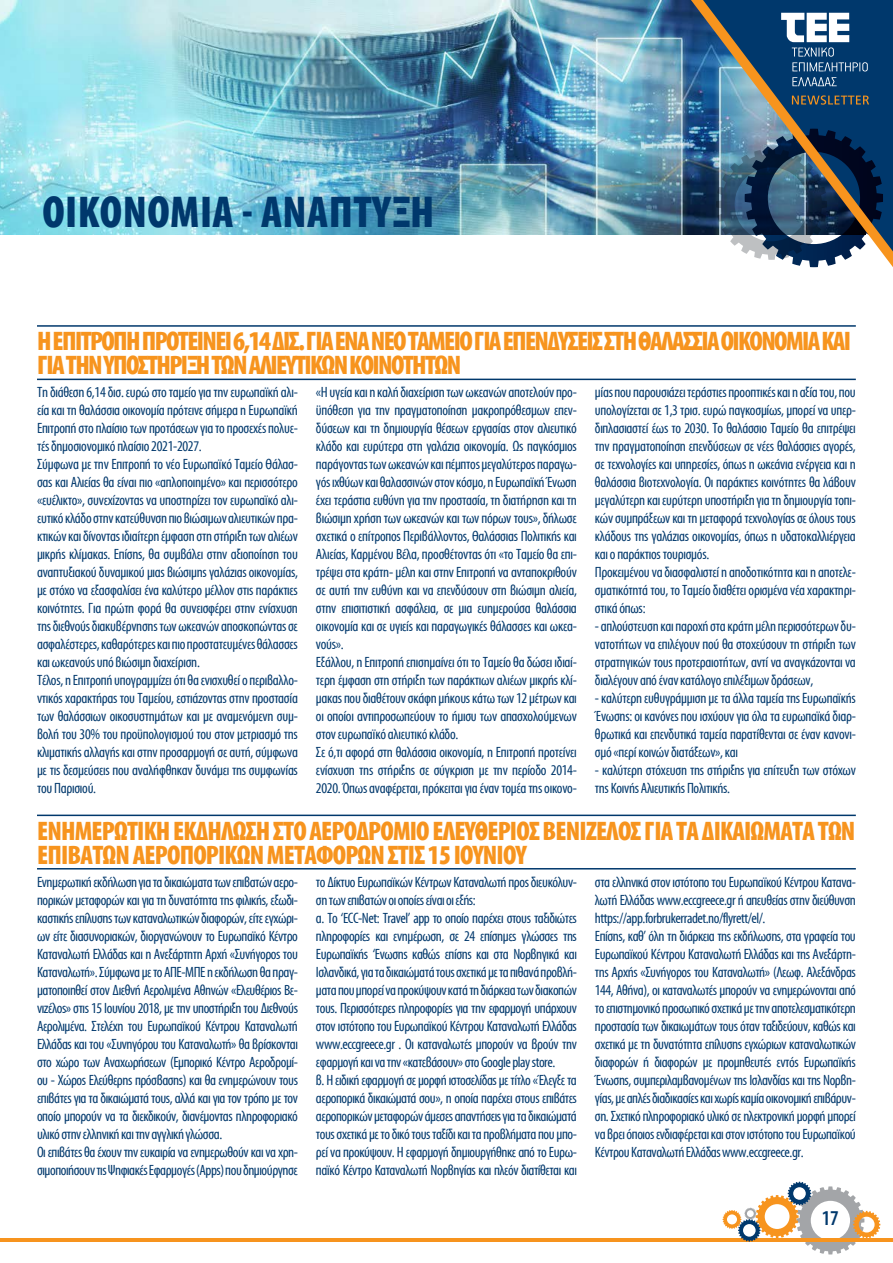
<style>
.page{position:relative;width:893px;height:1263px;background:#fff}
.page>*{position:absolute;margin:0;border:0;box-sizing:border-box;transform-origin:0 0}
.t1{font:700 45px "Myriad Condensed Greek";letter-spacing:.01em;color:#00386c}
.t2{font:700 27px/24px "Myriad Condensed Greek";letter-spacing:-.06em;color:#f7941e}
.t3{font:700 27px/24px "Myriad Condensed Greek";letter-spacing:-.03em;color:#f7941e}
.t4{font:500 21px "Myriad Condensed Greek";color:#00386c}
.t5{font:15px/18px "Myriad Condensed Greek";letter-spacing:-.02em;color:#00386c}
</style>
<div class="page">
<hr style="left:0;top:1238px;width:893px;height:3px;background:#f7941e">
<svg style="left:723px;top:1182px;width:157px;height:72px"></svg>
<img style="left:0;top:0;width:691px;height:234px">
<img style="left:691px;top:0;width:202px;height:267px">
<svg style="left:792px;top:95px;width:77px;height:10px"></svg>
<svg style="left:781px;top:13px;width:87px;height:58px"></svg>
<svg style="left:792px;top:77px;width:45px;height:9px"></svg>
<hr style="left:37px;top:325px;width:819px;height:2px;background:#00386c">
<hr style="left:37px;top:815px;width:819px;height:1px;background:#00386c">
<hr style="left:37px;top:379px;width:819px;height:1px;background:#00386c">
<hr style="left:37px;top:868px;width:819px;height:1px;background:#00386c">
<h1 class="t1" style="left:43px;top:189px;width:393px">ΟΙΚΟΝΟΜΙΑ - ΑΝΑΠΤΥΞΗ</h1>
<h2 class="t2" style="left:37px;top:330px;width:815px">H ΕΠΙΤΡΟΠΗ ΠΡΟΤΕΙΝΕΙ 6,14 ΔΙΣ. ΓΙΑ ΕΝΑ ΝΕΟ ΤΑΜΕΙΟ ΓΙΑ ΕΠΕΝΔΥΣΕΙΣ ΣΤΗ ΘΑΛΑΣΣΙΑ ΟΙΚΟΝΟΜΙΑ ΚΑΙ<br>ΓΙΑ ΤΗΝ ΥΠΟΣΤΗΡΙΞΗ ΤΩΝ ΑΛΙΕΥΤΙΚΩΝ ΚΟΙΝΟΤΗΤΩΝ</h2>
<p class="t5" style="left:37px;top:384px;width:262px">Τη διάθεση 6,14 δισ. ευρώ στο ταμείο για την ευρωπαϊκή αλι&shy;εία και τη θαλάσσια οικονομία πρότεινε σήμερα η Ευρωπαϊκή Επιτροπή στο πλαίσιο των προτάσεων για το προσεχές πολυε&shy;τές δημοσιονομικό πλαίσιο 2021-2027.<br>Σύμφωνα με την Επιτροπή το νέο Ευρωπαϊκό Ταμείο Θάλασ&shy;σας και Αλιείας θα είναι πιο «απλοποιημένο» και περισσότερο «ευέλικτο», συνεχίζοντας να υποστηρίζει τον ευρωπαϊκό αλι&shy;ευτικό κλάδο στην κατεύθυνση πιο βιώσιμων αλιευτικών πρα&shy;κτικών και δίνοντας ιδιαίτερη έμφαση στη στήριξη των αλιέων μικρής κλίμακας. Επίσης, θα συμβάλει στην αξιοποίηση του αναπτυξιακού δυναμικού μιας βιώσιμης γαλάζιας οικονομίας, με στόχο να εξασφαλίσει ένα καλύτερο μέλλον στις παράκτιες κοινότητες. Για πρώτη φορά θα συνεισφέρει στην ενίσχυση της διεθνούς διακυβέρνησης των ωκεανών αποσκοπώντας σε ασφαλέστερες, καθαρότερες και πιο προστατευμένες θάλασσες και ωκεανούς υπό βιώσιμη διαχείριση.<br>Τέλος, η Επιτροπή υπογραμμίζει ότι θα ενισχυθεί ο περιβαλλο&shy;ντικός χαρακτήρας του Ταμείου, εστιάζοντας στην προστασία των θαλάσσιων οικοσυστημάτων και με αναμενόμενη συμ&shy;βολή του 30% του προϋπολογισμού του στον μετριασμό της κλιματικής αλλαγής και στην προσαρμογή σε αυτή, σύμφωνα με τις δεσμεύσεις που αναλήφθηκαν δυνάμει της συμφωνίας του Παρισιού.</p>
<p class="t5" style="left:316px;top:384px;width:262px">«Η υγεία και η καλή διαχείριση των ωκεανών αποτελούν προ&shy;ϋπόθεση για την πραγματοποίηση μακροπρόθεσμων επεν&shy;δύσεων και τη δημιουργία θέσεων εργασίας στον αλιευτικό κλάδο και ευρύτερα στη γαλάζια οικονομία. Ως παγκόσμιος παράγοντας των ωκεανών και πέμπτος μεγαλύτερος παραγω&shy;γός ιχθύων και θαλασσινών στον κόσμο, η Ευρωπαϊκή Ένωση έχει τεράστια ευθύνη για την προστασία, τη διατήρηση και τη βιώσιμη χρήση των ωκεανών και των πόρων τους», δήλωσε σχετικά ο επίτροπος Περιβάλλοντος, Θαλάσσιας Πολιτικής και Αλιείας, Καρμένου Βέλα, προσθέτοντας ότι «το Ταμείο θα επι&shy;τρέψει στα κράτη- μέλη και στην Επιτροπή να ανταποκριθούν σε αυτή την ευθύνη και να επενδύσουν στη βιώσιμη αλιεία, στην επισιτιστική ασφάλεια, σε μια ευημερούσα θαλάσσια οικονομία και σε υγιείς και παραγωγικές θάλασσες και ωκεα&shy;νούς».<br>Εξάλλου, η Επιτροπή επισημαίνει ότι το Ταμείο θα δώσει ιδιαί&shy;τερη έμφαση στη στήριξη των παράκτιων αλιέων μικρής κλί&shy;μακας που διαθέτουν σκάφη μήκους κάτω των 12 μέτρων και οι οποίοι αντιπροσωπεύουν το ήμισυ των απασχολούμενων στον ευρωπαϊκό αλιευτικό κλάδο.<br>Σε ό,τι αφορά στη θαλάσσια οικονομία, η Επιτροπή προτείνει ενίσχυση της στήριξης σε σύγκριση με την περίοδο 2014- 2020. Όπως αναφέρεται, πρόκειται για έναν τομέα της οικονο-</p>
<p class="t5" style="left:595px;top:384px;width:262px">μίας που παρουσιάζει τεράστιες προοπτικές και η αξία του, που υπολογίζεται σε 1,3 τρισ. ευρώ παγκοσμίως, μπορεί να υπερ&shy;διπλασιαστεί έως το 2030. Το θαλάσσιο Ταμείο θα επιτρέψει την πραγματοποίηση επενδύσεων σε νέες θαλάσσιες αγορές, σε τεχνολογίες και υπηρεσίες, όπως η ωκεάνια ενέργεια και η θαλάσσια βιοτεχνολογία. Οι παράκτιες κοινότητες θα λάβουν μεγαλύτερη και ευρύτερη υποστήριξη για τη δημιουργία τοπι&shy;κών συμπράξεων και τη μεταφορά τεχνολογίας σε όλους τους κλάδους της γαλάζιας οικονομίας, όπως η υδατοκαλλιέργεια και ο παράκτιος τουρισμός.<br>Προκειμένου να διασφαλιστεί η αποδοτικότητα και η αποτελε&shy;σματικότητά του, το Ταμείο διαθέτει ορισμένα νέα χαρακτηρι&shy;στικά όπως:</p>
<p class="t5" style="left:595px;top:618px;width:262px;text-align:justify">- απλούστευση και παροχή στα κράτη μέλη περισσότερων δυ&shy;νατοτήτων να επιλέγουν πού θα στοχεύσουν τη στήριξη των στρατηγικών τους προτεραιοτήτων, αντί να αναγκάζονται να διαλέγουν από έναν κατάλογο επιλέξιμων δράσεων,</p>
<p class="t5" style="left:595px;top:690px;width:262px;text-align:justify">- καλύτερη ευθυγράμμιση με τα άλλα ταμεία της Ευρωπαϊκής Ένωσης: οι κανόνες που ισχύουν για όλα τα ευρωπαϊκά διαρ&shy;θρωτικά και επενδυτικά ταμεία παρατίθενται σε έναν κανονι&shy;σμό «περί κοινών διατάξεων», και</p>
<p class="t5" style="left:595px;top:762px;width:262px">- καλύτερη στόχευση της στήριξης για επίτευξη των στόχων της Κοινής Αλιευτικής Πολιτικής.</p>
<h2 class="t3" style="left:37px;top:820px;width:820px">ΕΝΗΜΕΡΩΤΙΚΗ ΕΚΔΗΛΩΣΗ ΣΤΟ ΑΕΡΟΔΡΟΜΙΟ ΕΛΕΥΘΕΡΙΟΣ ΒΕΝΙΖΕΛΟΣ ΓΙΑ ΤΑ ΔΙΚΑΙΩΜΑΤΑ ΤΩΝ<br>ΕΠΙΒΑΤΩΝ ΑΕΡΟΠΟΡΙΚΩΝ ΜΕΤΑΦΟΡΩΝ ΣΤΙΣ 15 ΙΟΥΝΙΟΥ</h2>
<p class="t5" style="left:37px;top:873px;width:262px">Eνημερωτική εκδήλωση για τα δικαιώματα των επιβατών αερο&shy;πορικών μεταφορών και για τη δυνατότητα της φιλικής, εξωδι&shy;καστικής επίλυσης των καταναλωτικών διαφορών, είτε εγχώρι&shy;ων είτε διασυνοριακών, διοργανώνουν το Ευρωπαϊκό Κέντρο Καταναλωτή Ελλάδας και η Ανεξάρτητη Αρχή «Συνήγορος του Καταναλωτή». Σύμφωνα με το ΑΠΕ-ΜΠΕ η εκδήλωση θα πραγ&shy;ματοποιηθεί στον Διεθνή Αερολιμένα Αθηνών «Ελευθέριος Βε&shy;νιζέλος» στις 15 Ιουνίου 2018, με την υποστήριξη του Διεθνούς Αερολιμένα. Στελέχη του Ευρωπαϊκού Κέντρου Καταναλωτή Ελλάδας και του «Συνηγόρου του Καταναλωτή» θα βρίσκονται στο χώρο των Αναχωρήσεων (Εμπορικό Κέντρο Αεροδρομί&shy;ου - Χώρος Ελεύθερης πρόσβασης) και θα ενημερώνουν τους επιβάτες για τα δικαιώματά τους, αλλά και για τον τρόπο με τον οποίο μπορούν να τα διεκδικούν, διανέμοντας πληροφοριακό υλικό στην ελληνική και την αγγλική γλώσσα.<br>Οι επιβάτες θα έχουν την ευκαιρία να ενημερωθούν και να χρη&shy;σιμοποιήσουν τις Ψηφιακές Εφαρμογές (Apps) που δημιούργησε</p>
<p class="t5" style="left:316px;top:873px;width:262px">το Δίκτυο Ευρωπαϊκών Κέντρων Καταναλωτή προς διευκόλυν&shy;ση των επιβατών οι οποίες είναι οι εξής:<br>α. Το ‘ECC-Net: Travel’ app το οποίο παρέχει στους ταξιδιώτες πληροφορίες και ενημέρωση, σε 24 επίσημες γλώσσες της Ευρωπαϊκής ‘Ενωσης καθώς επίσης και στα Νορβηγικά και Ισλανδικά, για τα δικαιώματά τους σχετικά με τα πιθανά προβλή&shy;ματα που μπορεί να προκύψουν κατά τη διάρκεια των διακοπών τους. Περισσότερες πληροφορίες για την εφαρμογή υπάρχουν στον ιστότοπο του Ευρωπαϊκού Κέντρου Καταναλωτή Ελλάδας www.eccgreece.gr . Οι καταναλωτές μπορούν να βρούν την εφαρμογή και να την «κατεβάσουν» στο Google play store.<br>β. Η ειδική εφαρμογή σε μορφή ιστοσελίδας με τίτλο «Έλεγξε τα αεροπορικά δικαιώματά σου», η οποία παρέχει στους επιβάτες αεροπορικών μεταφορών άμεσες απαντήσεις για τα δικαιώματά τους σχετικά με το δικό τους ταξίδι και τα προβλήματα που μπο&shy;ρεί να προκύψουν. Η εφαρμογή δημιουργήθηκε από το Ευρω&shy;παϊκό Κέντρο Καταναλωτή Νορβηγίας και πλεόν διατίθεται και</p>
<p class="t5" style="left:595px;top:873px;width:262px">στα ελληνικά στον ιστότοπο του Ευρωπαϊκού Κέντρου Κατανα&shy;λωτή Ελλάδας www.eccgreece.gr ή απευθείας στην διεύθυνση https://app.forbrukerradet.no/flyrett/el/.<br>Επίσης, καθ’ όλη τη διάρκεια της εκδήλωσης, στα γραφεία του Ευρωπαϊκού Κέντρου Καταναλωτή Ελλάδας και της Ανεξάρτη&shy;της Αρχής «Συνήγορος του Καταναλωτή» (Λεωφ. Αλεξάνδρας 144, Αθήνα), οι καταναλωτές μπορούν να ενημερώνονται από το επιστημονικό προσωπικό σχετικά με την αποτελεσματικότερη προστασία των δικαιωμάτων τους όταν ταξιδεύουν, καθώς και σχετικά με τη δυνατότητα επίλυσης εγχώριων καταναλωτικών διαφορών ή διαφορών με προμηθευτές εντός Ευρωπαϊκής Ένωσης, συμπεριλαμβανομένων της Ισλανδίας και της Νορβη&shy;γίας, με απλές διαδικασίες και χωρίς καμία οικονομική επιβάρυν&shy;ση. Σχετικό πληροφοριακό υλικό σε ηλεκτρονική μορφή μπορεί να βρει όποιος ενδιαφέρεται και στον ιστότοπο του Ευρωπαϊκού Κέντρου Καταναλωτή Ελλάδας www.eccgreece.gr.</p>
<h3 class="t4" style="left:822px;top:1208px;width:19px">17</h3>
</div>
